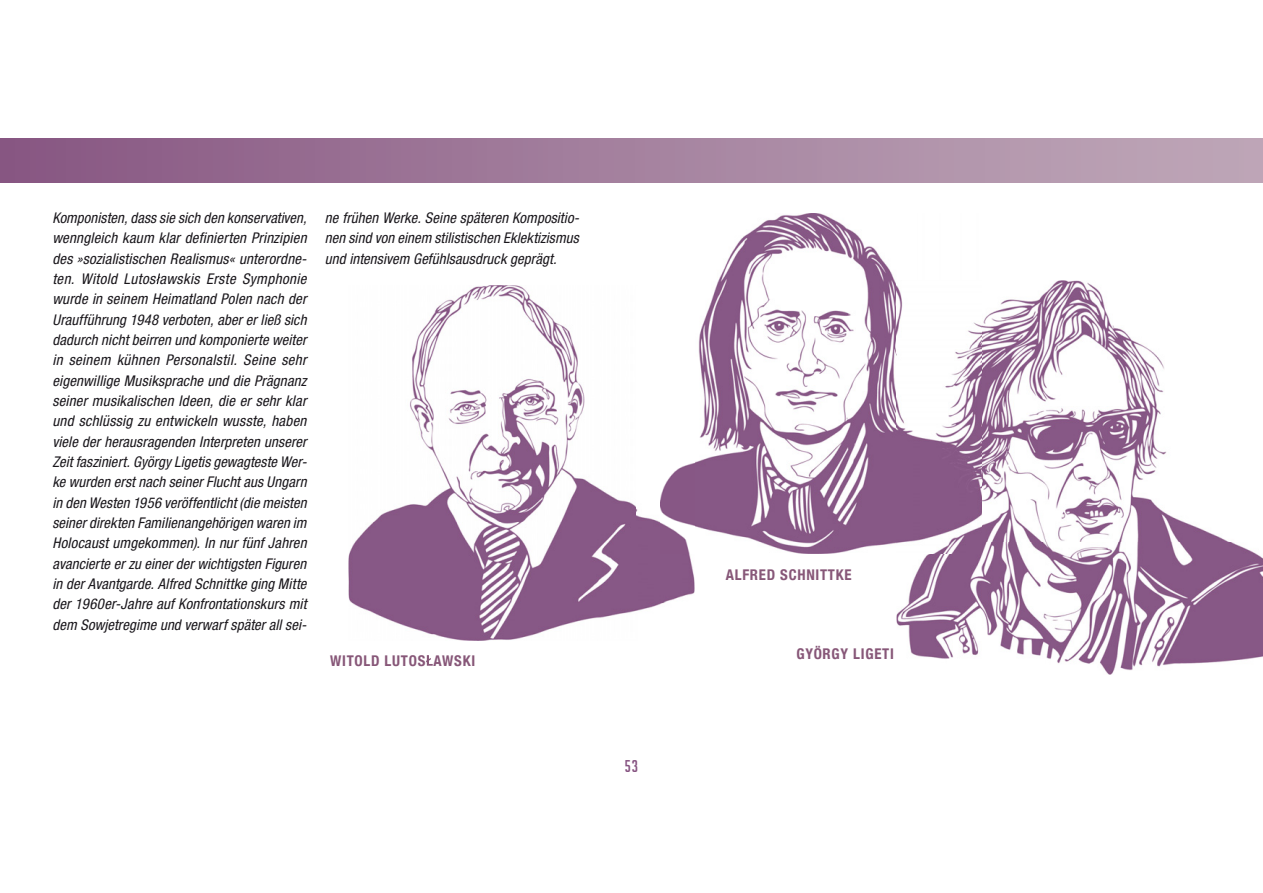
<style>
.page{position:relative;width:1263px;height:893px;background:#fff}
.page>*{position:absolute;margin:0;border:0;box-sizing:border-box;transform-origin:0 0}
.t1{font:16.65px "Big Noodle Titling";color:#865381}
.t2{font:italic condensed 14.85px/20.4px "Helvetica Neue LT Com";letter-spacing:.01em;color:#1a171c;text-align:justify}
.t3{font:700 condensed 14.85px "Helvetica Neue LT Com";letter-spacing:.05em;color:#875778}
</style>
<div class="page">
<svg style="left:156px;top:273px;width:4px;height:11px"></svg>
<div style="left:0;top:138px;width:1263px;height:45px;background:linear-gradient(to right,#885783,#c0aaba)"></div>
<img style="left:694px;top:213px;width:202px;height:341px">
<img style="left:982px;top:280px;width:252px;height:263px">
<img style="left:896px;top:543px;width:367px;height:132px">
<img style="left:896px;top:285px;width:86px;height:269px">
<img style="left:348px;top:285px;width:346px;height:356px">
<img style="left:660px;top:285px;width:34px;height:269px">
<svg style="left:426px;top:655px;width:7px;height:11px"></svg>
<p class="t2" style="left:52px;top:210px;width:256px">Komponisten, dass sie sich den konservativen, wenngleich kaum klar definierten Prinzipien des »sozialistischen Realismus« unterordne&shy;ten. Witold Lutos awskis Erste Symphonie wurde in seinem Heimatland Polen nach der Uraufführung 1948 verboten, aber er ließ sich dadurch nicht beirren und komponierte weiter in seinem kühnen Personalstil. Seine sehr eigenwillige Musiksprache und die Prägnanz seiner musikalischen Ideen, die er sehr klar und schlüssig zu entwickeln wusste, haben viele der herausragenden Interpreten unserer Zeit fasziniert. György Ligetis gewagteste Wer&shy;ke wurden erst nach seiner Flucht aus Ungarn in den Westen 1956 veröffentlicht (die meisten seiner direkten Familienangehörigen waren im Holocaust umgekommen). In nur fünf Jahren avancierte er zu einer der wichtigsten Figuren in der Avantgarde. Alfred Schnittke ging Mitte der 1960er-Jahre auf Konfrontationskurs mit dem Sowjetregime und verwarf später all sei-</p>
<p class="t2" style="left:325px;top:210px;width:256px">ne frühen Werke. Seine späteren Kompositio&shy;nen sind von einem stilistischen Eklektizismus und intensivem Gefühlsausdruck geprägt.</p>
<p class="t3" style="left:330px;top:655px;width:147px">WITOLD LUTOS AWSKI</p>
<p class="t1" style="left:625px;top:757px;width:15px">53</p>
<p class="t3" style="left:726px;top:570px;width:127px">ALFRED SCHNITTKE</p>
<p class="t3" style="left:796px;top:648px;width:99px">GYÖRGY LIGETI</p>
</div>
